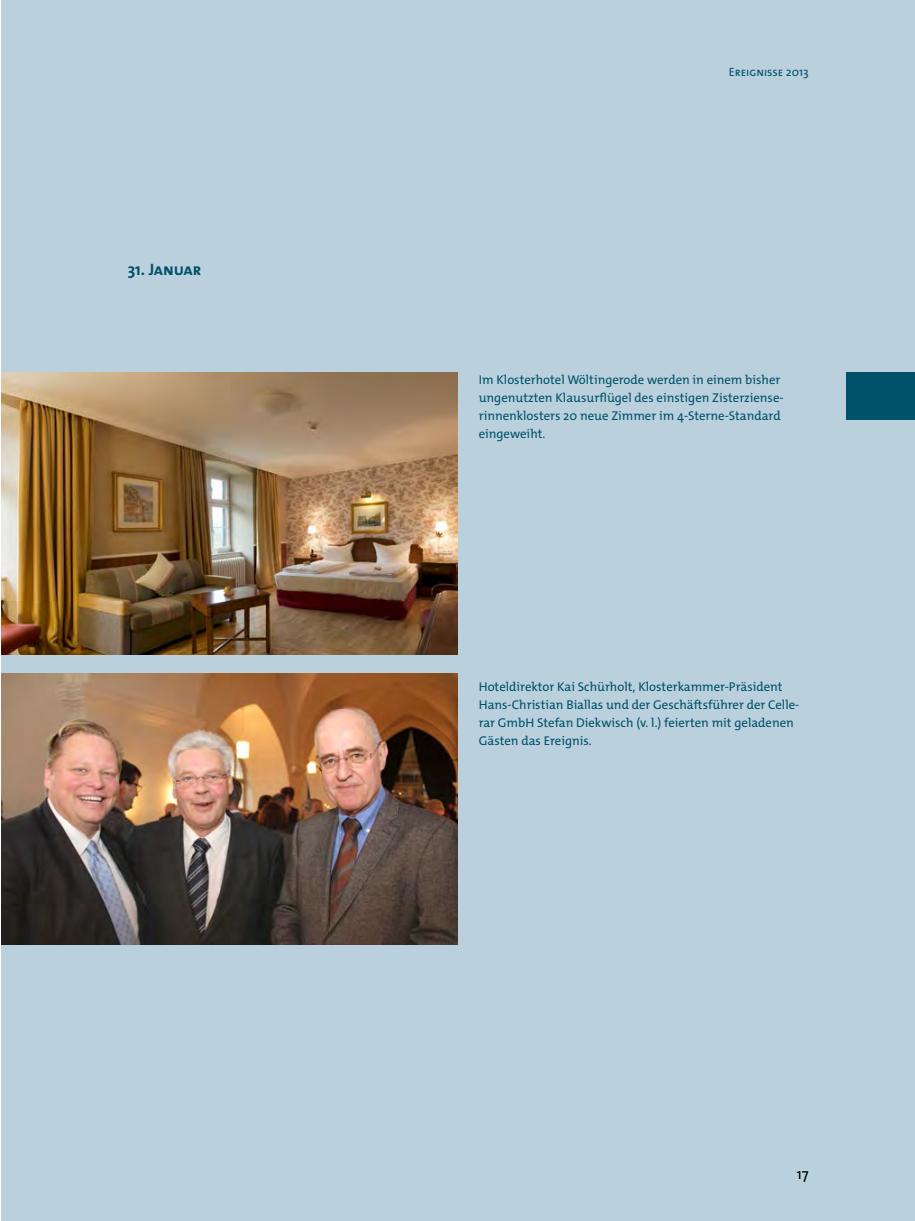
<style>
.page{position:relative;width:915px;height:1221px;background:#fff}
.page>*{position:absolute;margin:0;border:0;box-sizing:border-box;transform-origin:0 0}
.Subheadline_1{font:700 16.5px "The Mix Os F";letter-spacing:-.01em;color:#00516a}
.t1{font:15px "The Mix Os F";color:#000}
.Bildtext{font:12.75px/18px "The Mix Os F";color:#00516a}
.t2{font:12px "The Mix Os F";letter-spacing:-.005em;color:#00516a}
</style>
<div class="page">
<div style="left:1px;top:0;width:913px;height:1220px;background:#bad0dd"></div>
<img style="left:1px;top:372px;width:456px;height:283px">
<img style="left:1px;top:673px;width:456px;height:271px">
<div style="left:846px;top:372px;width:68px;height:48px;background:#00516a"></div>
<p class="Subheadline_1" style="left:128px;top:259px;width:75px">31. Januar</p>
<p class="t2" style="left:728px;top:65px;width:81px">Ereignisse 2013</p>
<p class="Bildtext" style="left:478px;top:370px;width:306px">Im Klosterhotel Wöltingerode werden in einem bisher ungenutzten Klausurflügel des einstigen Zisterziense&shy;rinnenklosters 20 neue Zimmer im 4-Sterne-Standard eingeweiht.</p>
<p class="Bildtext" style="left:478px;top:678px;width:322px">Hoteldirektor Kai Schürholt, Klosterkammer-Präsident Hans-Christian Biallas und der Geschäftsführer der Celle&shy;rar GmbH Stefan Diekwisch (v. l.) feierten mit geladenen Gästen das Ereignis.</p>
<p class="t1" style="left:796px;top:1164px;width:13px">17</p>
</div>
